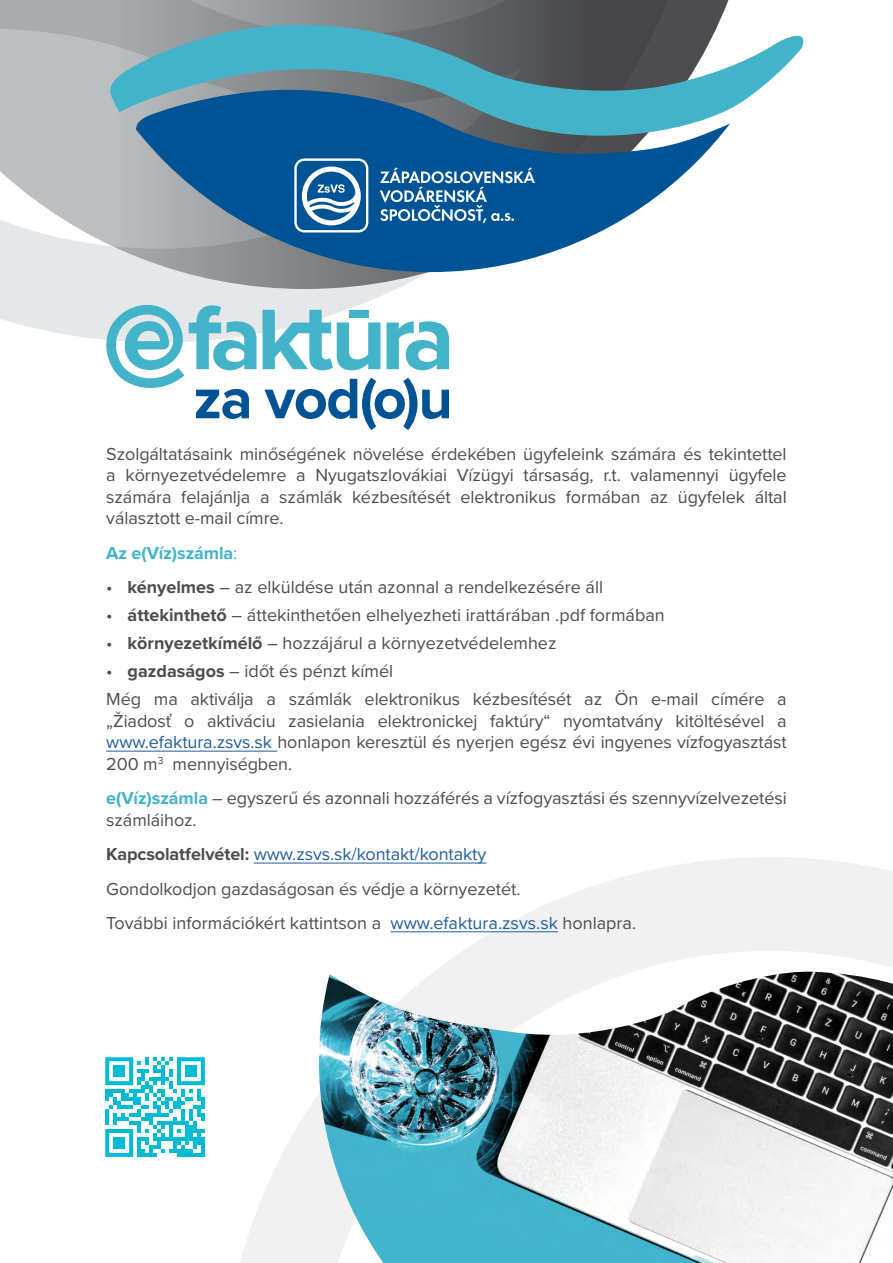
<style>
.page{position:relative;width:893px;height:1263px;background:#fff}
.page>*{position:absolute;margin:0;border:0;box-sizing:border-box;transform-origin:0 0}
._2_txt{font:18px/21.6px "Proxima Nova";letter-spacing:-.005em;color:#4d4d4f;text-align:justify}
._3_txt_ods{font:18px "Proxima Nova";color:#4d4d4f}
._2_txt-2{font:18px "Proxima Nova";letter-spacing:-.005em;color:#215e9e}
._2_txt-3{font:700 18px "Proxima Nova";letter-spacing:-.005em;color:#42b3c9}
.s1{font-weight:400}
.s2{font-weight:700}
.s3{color:#215e9e}
.s4{font-weight:700;color:#42b3c9}
.s5{font-weight:700;color:#4d4d4f}
</style>
<div class="page">
<svg style="left:240px;top:857px;width:653px;height:406px"></svg>
<svg style="left:0;top:0;width:708px;height:343px"></svg>
<svg style="left:105px;top:1057px;width:100px;height:100px"></svg>
<svg style="left:108px;top:22px;width:696px;height:121px;background:#719aa4"></svg>
<svg style="left:136px;top:88px;width:594px;height:184px"></svg>
<svg style="left:294px;top:158px;width:241px;height:74px"></svg>
<img style="left:319px;top:972px;width:574px;height:291px">
<hr style="left:106px;top:751px;width:171px;height:1px;background:#215e9e">
<hr style="left:254px;top:862px;width:232px;height:1px;background:#215e9e">
<hr style="left:390px;top:931px;width:168px;height:1px;background:#215e9e">
<svg style="left:264px;top:378px;width:185px;height:52px"></svg>
<svg style="left:263px;top:310px;width:117px;height:60px"></svg>
<svg style="left:387px;top:321px;width:62px;height:49px"></svg>
<div style="left:349px;top:310px;width:19px;height:8px;background:#42b3c9"></div>
<svg style="left:105px;top:300px;width:151px;height:119px"></svg>
<p class="_2_txt" style="left:106px;top:442px;width:682px">Szolgáltatásaink minőségének növelése érdekében ügyfeleink számára és tekintettel a környezetvédelemre a Nyugatszlovákiai Vízügyi társaság, r.t. valamennyi ügyfele számára felajánlja a számlák kézbesítését elektronikus formában az ügyfelek által választott e-mail címre.</p>
<p class="_2_txt-3" style="left:106px;top:539px;width:133px">Az e(Víz)számla<span class="s1">:</span></p>
<p class="_3_txt_ods" style="left:106px;top:574px;width:498px">• <span class="s2">kényelmes</span> – az elküldése után azonnal a rendelkezésére áll</p>
<p class="_3_txt_ods" style="left:106px;top:602px;width:560px">• <span class="s2">áttekinthető</span> – áttekinthetően elhelyezheti irattárában .pdf formában</p>
<p class="_3_txt_ods" style="left:106px;top:630px;width:452px">• <span class="s2">környezetkímélő</span> – hozzájárul a környezetvédelemhez</p>
<p class="_3_txt_ods" style="left:106px;top:658px;width:288px">• <span class="s2">gazdaságos</span> – időt és pénzt kímél</p>
<p class="_2_txt" style="left:106px;top:687px;width:682px">Még ma aktiválja a számlák elektronikus kézbesítését az Ön e-mail címére a „Žiadosť o aktiváciu zasielania elektronickej faktúry“ nyomtatvány kitöltésével a <span class="s3">www.efaktura.zsvs.sk</span> honlapon keresztül és nyerjen egész évi ingyenes vízfogyasztást 200 m<sup>3</sup> mennyiségben.</p>
<p class="_2_txt" style="left:106px;top:787px;width:682px"><span class="s4">e(Víz)számla</span> – egyszerű és azonnali hozzáférés a vízfogyasztási és szennyvízelvezetési számláihoz.</p>
<p class="_2_txt-2" style="left:106px;top:841px;width:381px"><span class="s5">Kapcsolatfelvétel:</span> www.zsvs.sk/kontakt/kontakty</p>
<p class="_2_txt" style="left:106px;top:877px;width:416px">Gondolkodjon gazdaságosan és védje a környezetét.</p>
<p class="_2_txt" style="left:106px;top:911px;width:531px">További információkért kattintson a <span class="s3">www.efaktura.zsvs.sk</span> honlapra.</p>
</div>
